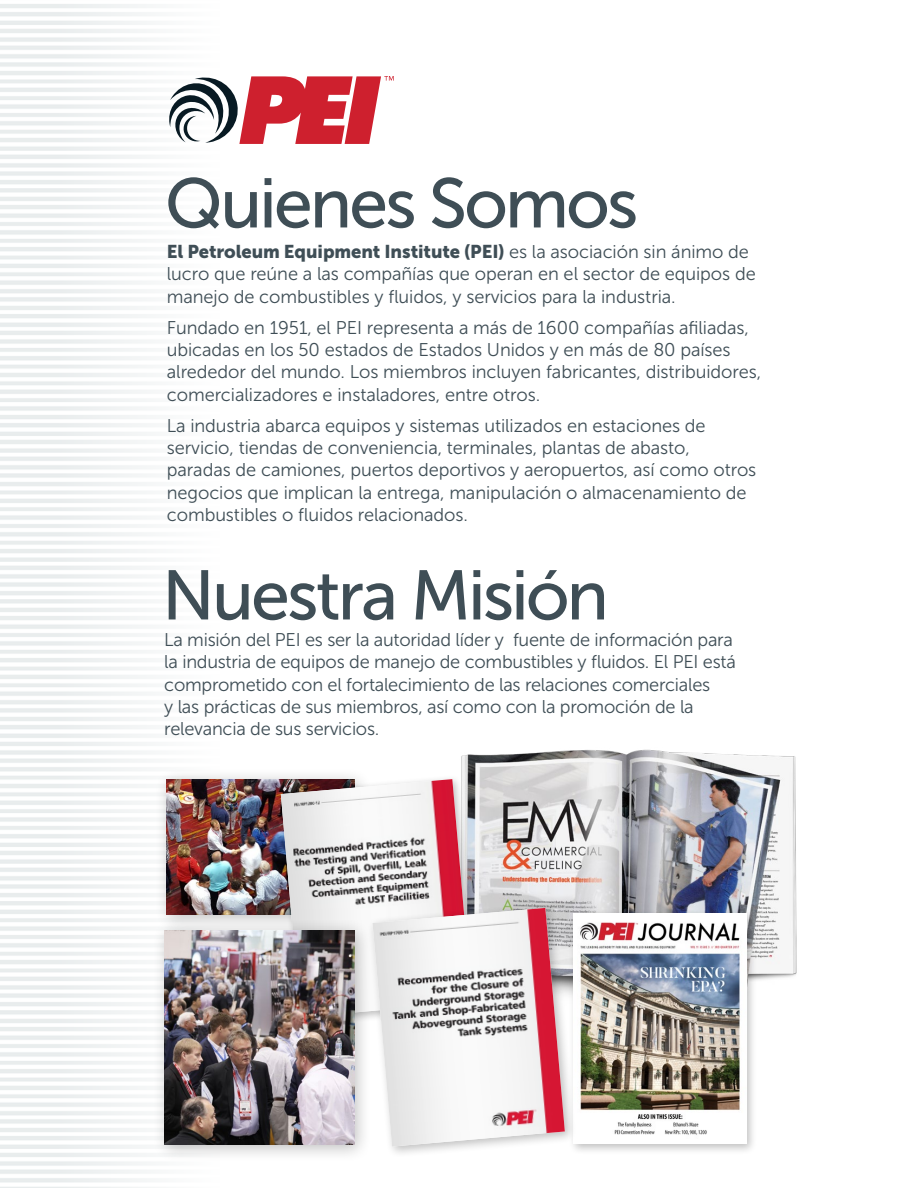
<style>
.page{position:relative;width:918px;height:1188px;background:#fff}
.page>*{position:absolute;margin:0;border:0;box-sizing:border-box;transform-origin:0 0}
.t1{font:69.9px "Museo Sans 500";letter-spacing:-.04em;color:#3f4e56}
.t2{font:18.45px/22.4px "Museo Sans 300";letter-spacing:-.005em;color:#3f4e56}
.t3{font:18.45px "Museo Sans 900";letter-spacing:-.005em;color:#3f4e56}
.s1{font-family:"Museo Sans 300"}
</style>
<div class="page">
<img style="left:461px;top:749px;width:336px;height:231px">
<div style="left:568px;top:909px;width:190px;height:246px;background:#000;opacity:.25"></div>
<img style="left:577px;top:914px;width:170px;height:230px">
<div style="left:154px;top:766px;width:219px;height:166px;background:#000;opacity:.25"></div>
<img style="left:167px;top:779px;width:109px;height:135px">
<svg style="left:169px;top:76px;width:225px;height:68px"></svg>
<div style="left:276px;top:775px;width:206px;height:252px;background:#000;opacity:.25"></div>
<img style="left:281px;top:779px;width:191px;height:140px">
<div style="left:367px;top:902px;width:210px;height:256px;background:#000;opacity:.25"></div>
<img style="left:373px;top:908px;width:192px;height:239px">
<div style="left:152px;top:919px;width:220px;height:244px;background:#000;opacity:.25"></div>
<img style="left:164px;top:931px;width:190px;height:213px">
<h1 class="t1" style="left:165px;top:165px;width:475px">Quienes Somos</h1>
<p class="t3" style="left:167px;top:241px;width:584px">El Petroleum Equipment Institute (PEI) <span class="s1">es la asociación sin ánimo de</span></p>
<p class="t2" style="left:167px;top:263px;width:590px">lucro que reúne a las compañías que operan en el sector de equipos de manejo de combustibles y fluidos, y servicios para la industria.</p>
<p class="t2" style="left:167px;top:316px;width:596px">Fundado en 1951, el PEI representa a más de 1600 compañías afiliadas, ubicadas en los 50 estados de Estados Unidos y en más de 80 países alrededor del mundo. Los miembros incluyen fabricantes, distribuidores, comercializadores e instaladores, entre otros.</p>
<p class="t2" style="left:167px;top:414px;width:591px">La industria abarca equipos y sistemas utilizados en estaciones de servicio, tiendas de conveniencia, terminales, plantas de abasto, paradas de camiones, puertos deportivos y aeropuertos, así como otros negocios que implican la entrega, manipulación o almacenamiento de combustibles o fluidos relacionados.</p>
<h1 class="t1" style="left:162px;top:557px;width:448px">Nuestra Misión</h1>
<p class="t2" style="left:164px;top:629px;width:573px">La misión del PEI es ser la autoridad líder y fuente de información para la industria de equipos de manejo de combustibles y fluidos. El PEI está comprometido con el fortalecimiento de las relaciones comerciales<br>y las prácticas de sus miembros, así como con la promoción de la relevancia de sus servicios.</p>
</div>
